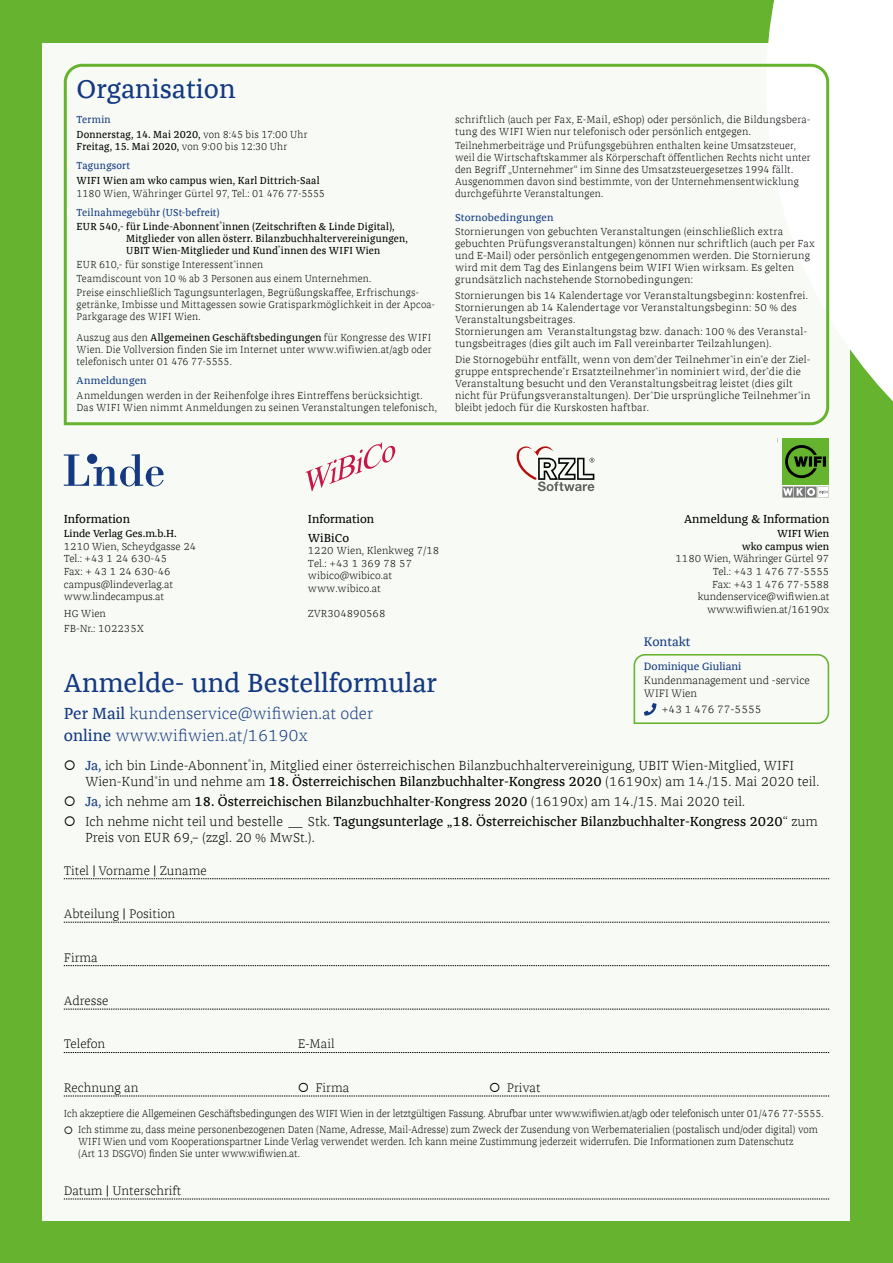
<style>
.page{position:relative;width:893px;height:1263px;background:#65b32e}
.page>*{position:absolute;margin:0;border:0;box-sizing:border-box;transform-origin:0 0}
.t1{font:27px "Franziska Offc Pro";color:#143981}
.t2{font:300 16.5px/22.2px "Franziska Offc Pro";color:#143981}
.t3{font:300 13.5px/16.2px "Franziska Offc Pro";color:#000}
.t4{font:13.5px "Franziska Offc Pro";color:#000}
.t5{font:300 12.75px "Franziska Offc Pro";color:#000}
.t6{font:12.75px "Franziska Offc Pro";color:#143981}
.t7{font:12px/18.6px "Franziska Offc Pro";color:#000}
.t8{font:300 10.95px/13px "Franziska Offc Pro";color:#000}
.t9{font:10.95px "Franziska Offc Pro";color:#143981}
.t10{font:300 10.5px/12px "Franziska Offc Pro";letter-spacing:.01em;color:#000}
.t11{font:300 10.5px/12.1px "Franziska Offc Pro";letter-spacing:.01em;color:#000;scale:.95 1}
.t12{font:10.5px/14.7px "Franziska Offc Pro";letter-spacing:.015em;color:#000;scale:.95 1}
.t13{font:300 10.5px/12px "Franziska Offc Pro";letter-spacing:.01em;color:#000;scale:.94 1}
.t14{font:300 10.5px "Franziska Offc Pro";letter-spacing:-.01em;color:#000;scale:.94 1}
.t15{font:10.5px/12.6px "Franziska Offc Pro";letter-spacing:.015em;color:#000;text-align:right}
.t16{font:10.5px "Franziska Offc Pro";letter-spacing:.015em;color:#143981}
.s1{color:#143981}
.s2{font-weight:300}
.s3{font-weight:400}
.s4{font-weight:400;color:#143981}
</style>
<div class="page">
<div style="left:768px;top:0;width:125px;height:402px;background:#fff"></div>
<div style="left:43px;top:43px;width:807px;height:1177px;background:#f8fbf5"></div>
<svg style="left:63px;top:63px;width:767px;height:363px"></svg>
<svg style="left:64px;top:878px;width:765px;height:1px"></svg>
<svg style="left:64px;top:922px;width:765px;height:1px"></svg>
<svg style="left:64px;top:965px;width:765px;height:1px"></svg>
<svg style="left:64px;top:1009px;width:765px;height:1px"></svg>
<svg style="left:64px;top:1052px;width:765px;height:1px"></svg>
<svg style="left:64px;top:1096px;width:765px;height:1px"></svg>
<svg style="left:64px;top:1199px;width:765px;height:1px"></svg>
<svg style="left:633px;top:654px;width:197px;height:70px"></svg>
<div style="left:782px;top:438px;width:47px;height:47px;background:#65b32e"></div>
<svg style="left:785px;top:445px;width:41px;height:33px"></svg>
<svg style="left:782px;top:486px;width:47px;height:11px"></svg>
<svg style="left:64px;top:454px;width:100px;height:32px"></svg>
<div style="left:87px;top:454px;width:10px;height:10px;background:#143981;border-radius:50%"></div>
<svg style="left:305px;top:442px;width:90px;height:49px"></svg>
<svg style="left:516px;top:446px;width:78px;height:45px"></svg>
<h1 class="t1" style="left:77px;top:72px;width:161px">Organisation</h1>
<p class="t12" style="left:77px;top:112px;width:245px"><span class="s1">Termin<br></span>Donnerstag, 14. Mai 2020, <span class="s2">von 8:45 bis 17:00 Uhr</span></p>
<p class="t12" style="left:77px;top:137px;width:223px;line-height:18.9px">Freitag, 15. Mai 2020, <span class="s2">von 9:00 bis 12:30 Uhr<br></span><span class="s1">Tagungsort</span></p>
<p class="t12" style="left:77px;top:173px;width:257px">WIFI Wien am wko campus wien, Karl Dittrich-Saal</p>
<p class="t11" style="left:77px;top:187px;width:263px">1180 Wien, Währinger Gürtel 97, Tel.: 01 476 77-5555</p>
<p class="t12" style="left:77px;top:205px;width:336px;line-height:14.1px"><span class="s1">Teilnahmegebühr (USt-befreit)<br></span>EUR 540,- für Linde-Abonnent<sup>*</sup>innen (Zeitschriften &amp; Linde Digital),</p>
<p class="t12" style="left:126px;top:232px;width:298px;line-height:12px">Mitglieder von allen österr. Bilanzbuchhaltervereinigungen,<br>UBIT Wien-Mitglieder und Kund<sup>*</sup>innen des WIFI Wien</p>
<p class="t11" style="left:77px;top:257px;width:362px;line-height:14.1px">EUR 610,- für sonstige Interessent<sup>*</sup>innen<br>Teamdiscount von 10 % ab 3 Personen aus einem Unternehmen.<br>Preise einschließlich Tagungsunterlagen, Begrüßungskaffee, Erfrischungs-</p>
<p class="t11" style="left:77px;top:299px;width:379px">getränke, Imbisse und Mittagessen sowie Gratisparkmöglichkeit in der Apcoa-<br>Parkgarage des WIFI Wien.</p>
<p class="t11" style="left:77px;top:331px;width:375px;text-align:justify">Auszug aus den <span class="s3">Allgemeinen Geschäftsbedingungen</span> für Kongresse des WIFI Wien. Die Vollversion finden Sie im Internet unter www.wifiwien.at/agb oder telefonisch unter 01 476 77-5555.</p>
<p class="t16" style="left:77px;top:374px;width:72px">Anmeldungen</p>
<p class="t10" style="left:77px;top:389px;width:362px">Anmeldungen werden in der Reihenfolge ihres Eintreffens berücksichtigt.<br>Das WIFI Wien nimmt Anmeldungen zu seinen Veranstaltungen telefonisch,</p>
<p class="t10" style="left:455px;top:113px;width:357px">schriftlich (auch per Fax, E-Mail, eShop) oder persönlich, die Bildungsbera&shy;tung des WIFI Wien nur telefonisch oder persönlich entgegen.</p>
<p class="t11" style="left:455px;top:139px;width:376px">Teilnehmerbeiträge und Prüfungsgebühren enthalten keine Umsatzsteuer, weil die Wirtschaftskammer als Körperschaft öffentlichen Rechts nicht unter den Begriff „Unternehmer“ im Sinne des Umsatzsteuergesetzes 1994 fällt.<br>Ausgenommen davon sind bestimmte, von der Unternehmensentwicklung durchgeführte Veranstaltungen.</p>
<p class="t16" style="left:455px;top:210px;width:100px">Stornobedingungen</p>
<p class="t10" style="left:455px;top:225px;width:361px">Stornierungen von gebuchten Veranstaltungen (einschließlich extra gebuchten Prüfungsveranstaltungen) können nur schriftlich (auch per Fax und E-Mail) oder persönlich entgegengenommen werden. Die Stornierung wird mit dem Tag des Einlangens beim WIFI Wien wirksam. Es gelten grundsätzlich nachstehende Stornobedingungen:</p>
<p class="t10" style="left:455px;top:289px;width:354px">Stornierungen bis 14 Kalendertage vor Veranstaltungsbeginn: kostenfrei.<br>Stornierungen ab 14 Kalendertage vor Veranstaltungsbeginn: 50 % des Veranstaltungsbeitrages.<br>Stornierungen am Veranstaltungstag bzw. danach: 100 % des Veranstal&shy;tungsbeitrages (dies gilt auch im Fall vereinbarter Teilzahlungen).</p>
<p class="t10" style="left:455px;top:353px;width:357px">Die Stornogebühr entfällt, wenn von dem<sup>*</sup>der Teilnehmer<sup>*</sup>in ein<sup>*</sup>e der Ziel&shy;gruppe entsprechende<sup>*</sup>r Ersatzteilnehmer<sup>*</sup>in nominiert wird, der<sup>*</sup>die die Veranstaltung besucht und den Veranstaltungsbeitrag leistet (dies gilt nicht für Prüfungsveranstaltungen). Der<sup>*</sup>Die ursprüngliche Teilnehmer<sup>*</sup>in bleibt jedoch für die Kurskosten haftbar.</p>
<p class="t7" style="left:64px;top:509px;width:68px">Information</p>
<p class="t15" style="left:64px;top:527px;width:115px">Linde Verlag Ges.m.b.H.</p>
<p class="t10" style="left:64px;top:540px;width:134px;line-height:12.6px">1210 Wien, Scheydgasse 24<br>Tel.: +43 1 24 630-45<br>Fax: + 43 1 24 630-46 campus@lindeverlag.at www.lindecampus.at</p>
<p class="t10" style="left:64px;top:606px;width:82px;line-height:14.4px">HG Wien<br>FB-Nr.: 102235X</p>
<p class="t7" style="left:308px;top:509px;width:68px">Information<br>WiBiCo</p>
<p class="t10" style="left:308px;top:544px;width:133px;line-height:12.6px">1220 Wien, Klenkweg 7/18<br>Tel.: +43 1 369 78 57 wibico@wibico.at www.wibico.at</p>
<p class="t10" style="left:308px;top:608px;width:79px">ZVR304890568</p>
<p class="t7" style="left:684px;top:509px;width:147px">Anmeldung &amp; Information</p>
<p class="t15" style="left:742px;top:527px;width:89px">WIFI Wien<br>wko campus wien</p>
<p class="t10" style="left:675px;top:552px;width:155px;line-height:12.6px;text-align:right">1180 Wien, Währinger Gürtel 97<br>Tel.: +43 1 476 77-5555<br>Fax: +43 1 476 77-5588 kundenservice@wifiwien.at www.wifiwien.at/16190x</p>
<p class="t6" style="left:644px;top:633px;width:48px">Kontakt</p>
<p class="t9" style="left:644px;top:660px;width:99px">Dominique Giuliani</p>
<p class="t8" style="left:644px;top:673px;width:167px">Kundenmanagement und -service<br>WIFI Wien</p>
<p class="t8" style="left:662px;top:703px;width:101px">+43 1 476 77-5555</p>
<h1 class="t1" style="left:64px;top:666px;width:375px">Anmelde- und Bestellformular</h1>
<h2 class="t2" style="left:64px;top:702px;width:311px"><span class="s3">Per Mail</span> kundenservice@wifiwien.at oder <span class="s3">online</span> www.wifiwien.at/16190x</h2>
<p class="t3" style="left:85px;top:757px;width:736px;text-indent:-21px">○ <span class="s4">Ja,</span> ich bin Linde-Abonnent<sup>*</sup>in, Mitglied einer österreichischen Bilanzbuchhaltervereinigung, UBIT Wien-Mitglied, WIFI<br>Wien-Kund<sup>*</sup>in und nehme am <span class="s3">18. Österreichischen Bilanzbuchhalter-Kongress 2020</span> (16190x) am 14./15. Mai 2020 teil.</p>
<p class="t4" style="left:64px;top:793px;width:683px">○ <span class="s1">Ja,</span> <span class="s2">ich nehme am</span> 18. Österreichischen Bilanzbuchhalter-Kongress 2020 <span class="s2">(16190x) am 14./15. Mai 2020 teil.</span></p>
<p class="t3" style="left:85px;top:813px;width:734px;text-indent:-21px">○ Ich nehme nicht teil und bestelle _ Stk. <span class="s3">Tagungsunterlage „18. Österreichischer Bilanzbuchhalter-Kongress 2020</span>“ zum<br>Preis von EUR 69,– (zzgl. 20 % MwSt.).</p>
<p class="t5" style="left:64px;top:862px;width:144px">Titel <span class="s3">|</span> Vorname <span class="s3">|</span> Zuname</p>
<p class="t5" style="left:64px;top:906px;width:113px">Abteilung <span class="s3">|</span> Position</p>
<p class="t5" style="left:64px;top:949px;width:35px">Firma</p>
<p class="t5" style="left:64px;top:993px;width:46px">Adresse</p>
<p class="t5" style="left:64px;top:1036px;width:43px">Telefon</p>
<p class="t5" style="left:298px;top:1036px;width:38px">E-Mail</p>
<p class="t5" style="left:64px;top:1080px;width:76px">Rechnung an</p>
<p class="t5" style="left:298px;top:1080px;width:53px">○ Firma</p>
<p class="t5" style="left:489px;top:1080px;width:53px">○ Privat</p>
<p class="t14" style="left:64px;top:1107px;width:810px">Ich akzeptiere die Allgemeinen Geschäftsbedingungen des WIFI Wien in der letztgültigen Fassung. Abrufbar unter www.wifiwien.at/agb oder telefonisch unter 01/476 77-5555.</p>
<p class="t13" style="left:78px;top:1123px;width:788px;text-indent:-14px">○ Ich stimme zu, dass meine personenbezogenen Daten (Name, Adresse, Mail-Adresse) zum Zweck der Zusendung von Werbematerialien (postalisch und/oder digital) vom<br>WIFI Wien und vom Kooperationspartner Linde Verlag verwendet werden. Ich kann meine Zustimmung jederzeit widerrufen. Die Informationen zum Datenschutz<br>(Art 13 DSGVO) finden Sie unter www.wifiwien.at.</p>
<p class="t5" style="left:64px;top:1183px;width:119px">Datum <span class="s3">|</span> Unterschrift</p>
</div>
